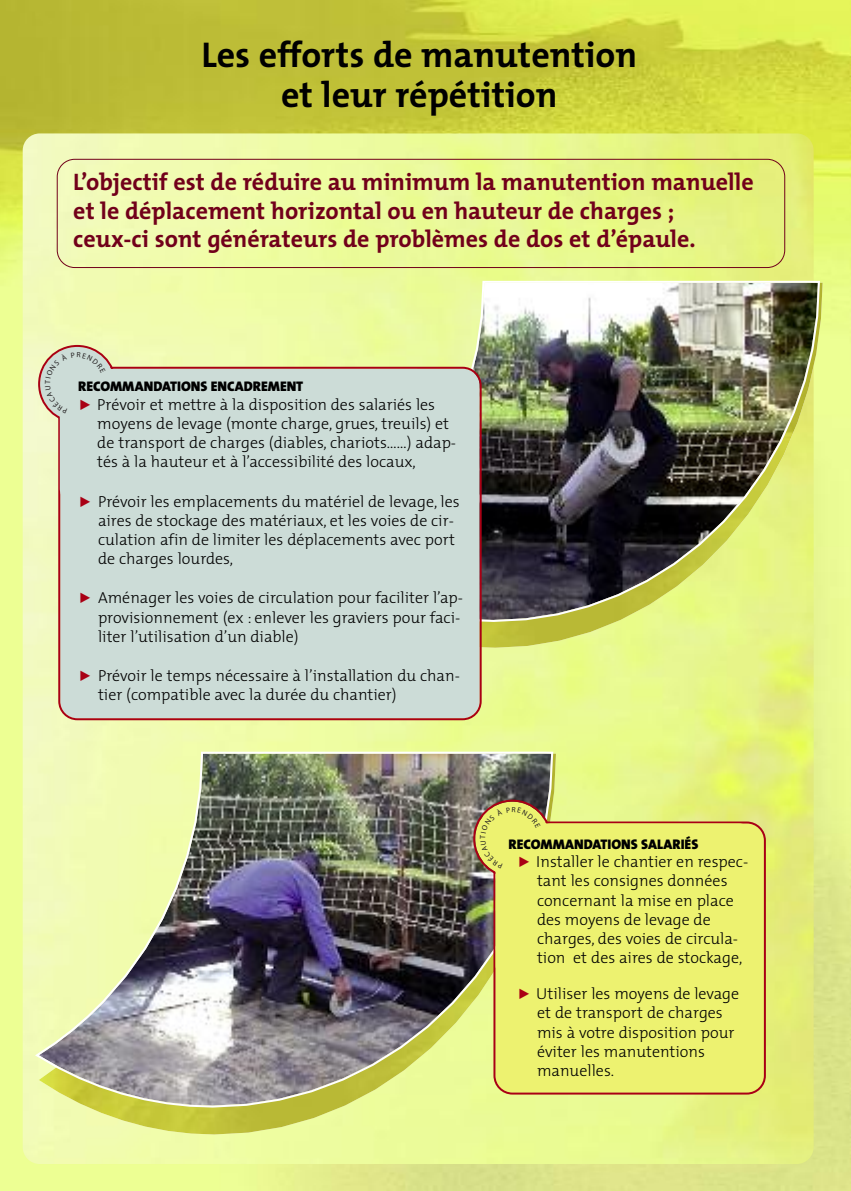
<style>
.page{position:relative;width:851px;height:1191px;background:#fff}
.page>*{position:absolute;margin:0;border:0;box-sizing:border-box;transform-origin:0 0}
.t1{font:700 36px/40px "The Mix";color:#000;text-align:center}
.t2{font:700 24px/28.8px "The Mix";color:#71001a}
.t3{font:300 16px/19.2px "The Mix";color:#000}
.t4{font:900 14px "The Mix";color:#000}
</style>
<div class="page">
<img style="left:0;top:0;width:850px;height:1191px">
<img style="left:23px;top:133px;width:790px;height:1031px;border-radius:17px">
<img style="left:481px;top:283px;width:341px;height:365px">
<img style="left:323px;top:281px;width:496px;height:341px">
<img style="left:39px;top:753px;width:517px;height:381px">
<img style="left:35px;top:751px;width:518px;height:356px">
<div style="left:58px;top:367px;width:423px;height:353px;background:#ccdcd7"></div>
<div style="left:60px;top:369px;width:373px;height:136px;background:#ccdcd7;border-radius:17px"></div>
<div style="left:493px;top:821px;width:272px;height:273px;background:#edf270"></div>
<div style="left:495px;top:823px;width:260px;height:159px;background:#edf270;border-radius:17px"></div>
<div style="left:57px;top:159px;width:728px;height:109px;border:2px solid #71001a;border-radius:18px"></div>
<svg style="left:81px;top:593px;width:9px;height:10px"></svg>
<svg style="left:81px;top:670px;width:9px;height:11px"></svg>
<svg style="left:519px;top:988px;width:10px;height:11px"></svg>
<svg style="left:38px;top:345px;width:78px;height:78px"></svg>
<svg style="left:473px;top:799px;width:78px;height:79px"></svg>
<h1 class="t1" style="left:201px;top:39px;width:437px">Les efforts de manutention et leur répétition</h1>
<h2 class="t2" style="left:73px;top:170px;width:682px">L’objectif est de réduire au minimum la manutention manuelle et le déplacement horizontal ou en hauteur de charges ; ceux-ci sont générateurs de problèmes de dos et d’épaule.</h2>
<p class="t4" style="left:78px;top:381px;width:226px">RECOMMANDATIONS ENCADREMENT</p>
<p class="t3" style="left:97px;top:397px;width:360px">Prévoir et mettre à la disposition des salariés les moyens de levage (monte charge, grues, treuils) et de transport de charges (diables, chariots……) adap&shy;tés à la hauteur et à l’accessibilité des locaux,</p>
<p class="t3" style="left:98px;top:493px;width:363px">Prévoir les emplacements du matériel de levage, les aires de stockage des matériaux, et les voies de cir&shy;culation afin de limiter les déplacements avec port de charges lourdes,</p>
<p class="t3" style="left:98px;top:590px;width:366px">Aménager les voies de circulation pour faciliter l’ap&shy;provisionnement (ex : enlever les graviers pour faci&shy;liter l’utilisation d’un diable)</p>
<p class="t3" style="left:98px;top:668px;width:363px">Prévoir le temps nécessaire à l’installation du chan&shy;tier (compatible avec la durée du chantier)</p>
<p class="t4" style="left:508px;top:838px;width:191px">RECOMMANDATIONS SALARIÉS</p>
<p class="t3" style="left:536px;top:854px;width:213px">Installer le chantier en respec&shy;tant les consignes données concernant la mise en place des moyens de levage de charges, des voies de circula&shy;tion et des aires de stockage,</p>
<p class="t3" style="left:536px;top:986px;width:204px">Utiliser les moyens de levage et de transport de charges mis à votre disposition pour éviter les manutentions manuelles.</p>
</div>
